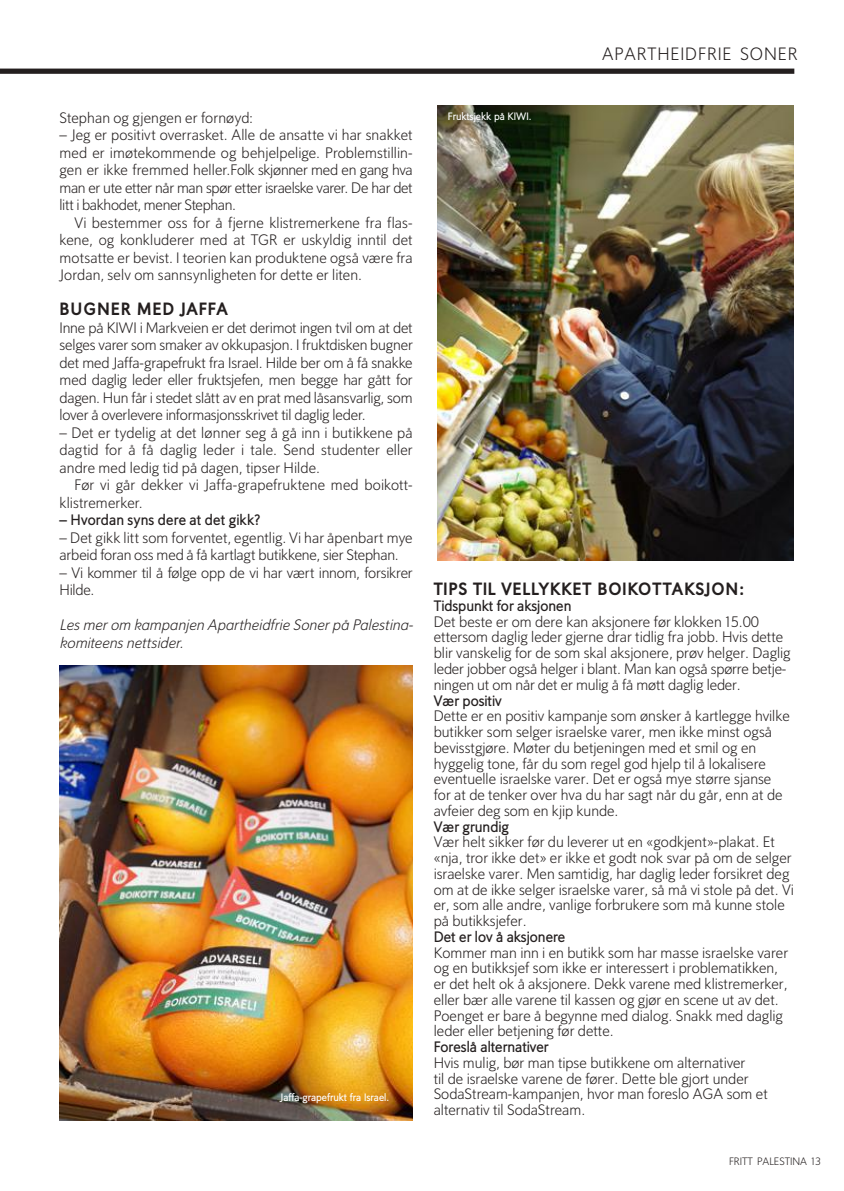
<style>
.page{position:relative;width:844px;height:1191px;background:#fff}
.page>*{position:absolute;margin:0;border:0;box-sizing:border-box;transform-origin:0 0}
.t1{font:900 17.5px "Oslo";letter-spacing:.05em;color:#241f1f}
.t2{font:300 17.5px "Oslo";letter-spacing:.05em;color:#241f1f}
.t3{font:300 14.88px/15.8px "Oslo";color:#241f1f}
.t4{font:700 14.88px "Oslo";color:#241f1f}
.t5{font:italic 300 14.88px/17.5px "Oslo";letter-spacing:.005em;color:#241f1f}
.t6{font:700 10.5px "Oslo";color:#fff}
.t7{font:300 10.5px "Oslo";color:#241f1f}
</style>
<div class="page">
<img style="left:437px;top:105px;width:356px;height:455px">
<img style="left:60px;top:665px;width:352px;height:455px">
<div style="left:0;top:69px;width:794px;height:5px;background:#241f1f"></div>
<p class="t2" style="left:602px;top:44px;width:197px">APARTHEIDFRIE SONER</p>
<p class="t3" style="left:60px;top:110px;width:195px">Stephan og gjengen er fornøyd:</p>
<p class="t3" style="left:60px;top:126px;width:354px;line-height:17.5px;text-align:justify">– Jeg er positivt overrasket. Alle de ansatte vi har snakket med er imøtekommende og behjelpelige. Problemstillin&shy;gen er ikke fremmed heller.Folk skjønner med en gang hva man er ute etter når man spør etter israelske varer. De har det litt i bakhodet, mener Stephan.</p>
<p class="t3" style="left:60px;top:214px;width:354px;line-height:17.5px;text-align:justify;text-indent:15px">Vi bestemmer oss for å fjerne klistremerkene fra flas&shy;kene, og konkluderer med at TGR er uskyldig inntil det motsatte er bevist. I teorien kan produktene også være fra Jordan, selv om sannsynligheten for dette er liten.</p>
<p class="t1" style="left:60px;top:299px;width:170px">BUGNER MED JAFFA</p>
<p class="t3" style="left:60px;top:319px;width:354px;line-height:17.5px;text-align:justify">Inne på KIWI i Markveien er det derimot ingen tvil om at det selges varer som smaker av okkupasjon. I fruktdisken bugner det med Jaffa-grapefrukt fra Israel. Hilde ber om å få snakke med daglig leder eller fruktsjefen, men begge har gått for dagen. Hun får i stedet slått av en prat med låsansvarlig, som lover å overlevere informasjonsskrivet til daglig leder.</p>
<p class="t3" style="left:60px;top:424px;width:354px;line-height:17.5px;text-align:justify">– Det er tydelig at det lønner seg å gå inn i butikkene på dagtid for å få daglig leder i tale. Send studenter eller andre med ledig tid på dagen, tipser Hilde.</p>
<p class="t3" style="left:60px;top:476px;width:354px;line-height:17.5px;text-indent:15px">Før vi går dekker vi Jaffa-grapefruktene med boikott&shy;klistremerker.</p>
<p class="t4" style="left:60px;top:512px;width:202px">– Hvordan syns dere at det gikk?</p>
<p class="t3" style="left:60px;top:529px;width:354px;line-height:17.5px">– Det gikk litt som forventet, egentlig. Vi har åpenbart mye arbeid foran oss med å få kartlagt butikkene, sier Stephan.</p>
<p class="t3" style="left:60px;top:564px;width:354px;line-height:17.5px">– Vi kommer til å følge opp de vi har vært innom, forsikrer<br>Hilde.</p>
<p class="t5" style="left:60px;top:616px;width:355px">Les mer om kampanjen Apartheidfrie Soner på Palestina&shy;komiteens nettsider.</p>
<p class="t6" style="left:280px;top:1092px;width:110px">Jaffa-grapefrukt fra Israel.</p>
<p class="t6" style="left:448px;top:111px;width:85px">Fruktsjekk på KIWI.</p>
<p class="t1" style="left:433px;top:579px;width:312px">TIPS TIL VELLYKKET BOIKOTTAKSJON:</p>
<p class="t4" style="left:433px;top:597px;width:139px">Tidspunkt for aksjonen</p>
<p class="t3" style="left:433px;top:614px;width:358px">Det beste er om dere kan aksjonere før klokken 15.00 ettersom daglig leder gjerne drar tidlig fra jobb. Hvis dette blir vanskelig for de som skal aksjonere, prøv helger. Daglig leder jobber også helger i blant. Man kan også spørre betje&shy;ningen ut om når det er mulig å få møtt daglig leder.</p>
<p class="t4" style="left:433px;top:692px;width:69px">Vær positiv</p>
<p class="t3" style="left:433px;top:708px;width:357px">Dette er en positiv kampanje som ønsker å kartlegge hvilke butikker som selger israelske varer, men ikke minst også bevisstgjøre. Møter du betjeningen med et smil og en hyggelig tone, får du som regel god hjelp til å lokalisere eventuelle israelske varer. Det er også mye større sjanse for at de tenker over hva du har sagt når du går, enn at de avfeier deg som en kjip kunde.</p>
<p class="t4" style="left:433px;top:818px;width:76px">Vær grundig</p>
<p class="t3" style="left:433px;top:834px;width:361px">Vær helt sikker før du leverer ut en «godkjent»-plakat. Et «nja, tror ikke det» er ikke et godt nok svar på om de selger israelske varer. Men samtidig, har daglig leder forsikret deg om at de ikke selger israelske varer, så må vi stole på det. Vi er, som alle andre, vanlige forbrukere som må kunne stole på butikksjefer.</p>
<p class="t4" style="left:433px;top:928px;width:133px">Det er lov å aksjonere</p>
<p class="t3" style="left:433px;top:944px;width:356px">Kommer man inn i en butikk som har masse israelske varer og en butikksjef som ikke er interessert i problematikken, er det helt ok å aksjonere. Dekk varene med klistremerker, eller bær alle varene til kassen og gjør en scene ut av det.<br>Poenget er bare å begynne med dialog. Snakk med daglig leder eller betjening før dette.</p>
<p class="t4" style="left:433px;top:1038px;width:116px">Foreslå alternativer</p>
<p class="t3" style="left:433px;top:1055px;width:335px">Hvis mulig, bør man tipse butikkene om alternativer<br>til de israelske varene de fører. Dette ble gjort under SodaStream-kampanjen, hvor man foreslo AGA som et alternativ til SodaStream.</p>
<p class="t7" style="left:728px;top:1155px;width:93px">FRITT PALESTINA 13</p>
</div>
